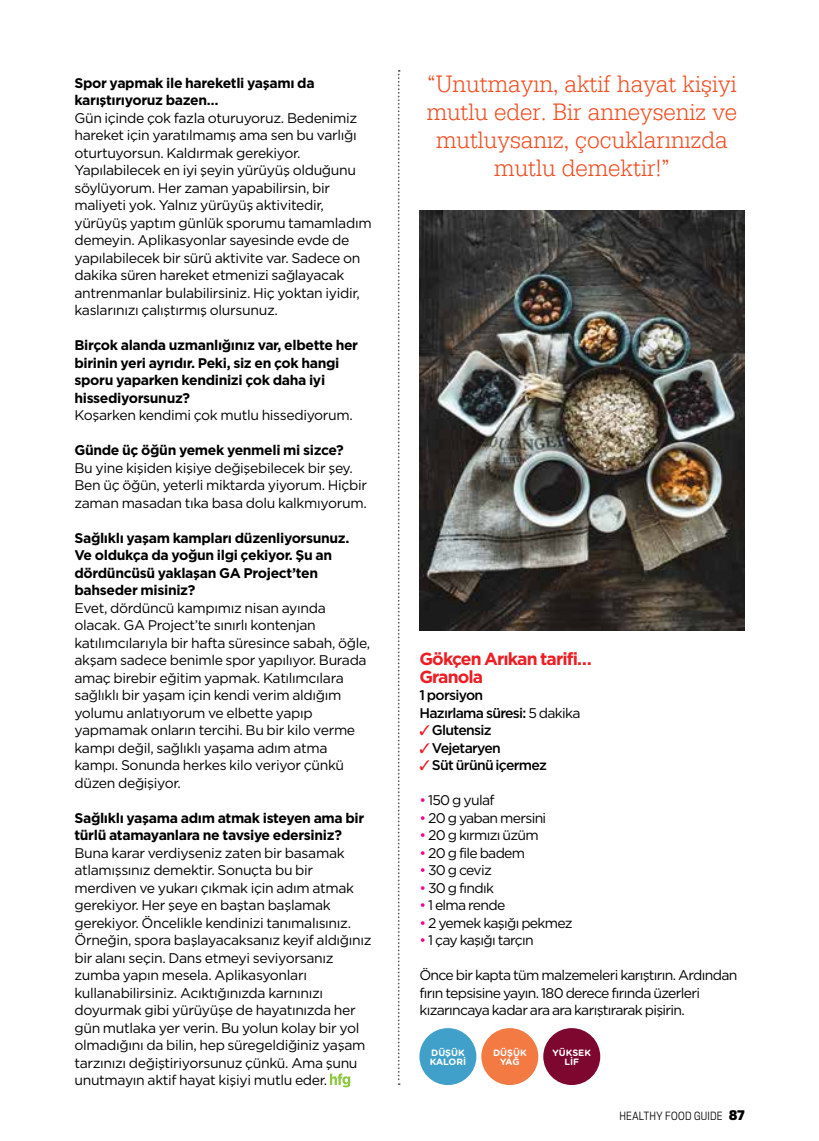
<style>
.page{position:relative;width:819px;height:1141px;background:#fff}
.page>*{position:absolute;margin:0;border:0;box-sizing:border-box;transform-origin:0 0}
.t1{font:24.5px/28px "Typewriter Nar T Light";color:#f04e23;text-align:center}
.t2{font:700 17.5px/17.5px "Gotham";letter-spacing:-.05em;color:#ed1d24}
.t3{font:14px/17.5px "Gotham";letter-spacing:-.025em;color:#000}
.t4{font:700 14px/17.5px "Gotham";letter-spacing:-.025em;color:#000}
.t5{font:14px/17.5px "Gotham";letter-spacing:-.05em;color:#000}
.t6{font:500 14px/17.5px "Gotham";letter-spacing:-.05em;color:#000}
.t7{font:300 10.5px "Titling Gothic FB Narrow";letter-spacing:.03em;color:#000}
.t8{font:700 9.1px/9.1px "Gotham Rounded";color:#fff;text-align:center}
.s1{font-weight:400}
.s2{color:#ed1d24}
.s3{color:#ec008c}
.s4{font-weight:700;font-size:12.25px}
</style>
<div class="page">
<svg style="left:398px;top:70px;width:1px;height:1015px"></svg>
<svg style="left:330px;top:1073px;width:20px;height:14px"></svg>
<img style="left:419px;top:210px;width:325px;height:420px">
<div style="left:543px;top:1028px;width:57px;height:57px;background:#7d072f;border-radius:50%"></div>
<div style="left:481px;top:1028px;width:57px;height:57px;background:#f47a44;border-radius:50%"></div>
<div style="left:419px;top:1028px;width:57px;height:57px;background:#41a0c9;border-radius:50%"></div>
<p class="t4" style="left:74px;top:74px;width:242px">Spor yapmak ile hareketli yaşamı da karıştırıyoruz bazen…</p>
<p class="t3" style="left:74px;top:109px;width:299px">Gün içinde çok fazla oturuyoruz. Bedenimiz hareket için yaratılmamış ama sen bu varlığı oturtuyorsun. Kaldırmak gerekiyor.<br>Yapılabilecek en iyi şeyin yürüyüş olduğunu söylüyorum. Her zaman yapabilirsin, bir maliyeti yok. Yalnız yürüyüş aktivitedir, yürüyüş yaptım günlük sporumu tamamladım demeyin. Aplikasyonlar sayesinde evde de yapılabilecek bir sürü aktivite var. Sadece on dakika süren hareket etmenizi sağlayacak antrenmanlar bulabilirsiniz. Hiç yoktan iyidir, kaslarınızı çalıştırmış olursunuz.</p>
<p class="t4" style="left:74px;top:336px;width:285px">Birçok alanda uzmanlığınız var, elbette her birinin yeri ayrıdır. Peki, siz en çok hangi sporu yaparken kendinizi çok daha iyi hissediyorsunuz?</p>
<p class="t3" style="left:74px;top:406px;width:280px">Koşarken kendimi çok mutlu hissediyorum.</p>
<p class="t4" style="left:74px;top:441px;width:271px">Günde üç öğün yemek yenmeli mi sizce?</p>
<p class="t3" style="left:74px;top:459px;width:294px">Bu yine kişiden kişiye değişebilecek bir şey.<br>Ben üç öğün, yeterli miktarda yiyorum. Hiçbir zaman masadan tıka basa dolu kalkmıyorum.</p>
<p class="t4" style="left:74px;top:529px;width:276px">Sağlıklı yaşam kampları düzenliyorsunuz.<br>Ve oldukça da yoğun ilgi çekiyor. Şu an dördüncüsü yaklaşan GA Project’ten bahseder misiniz?</p>
<p class="t3" style="left:74px;top:599px;width:297px">Evet, dördüncü kampımız nisan ayında olacak. GA Project’te sınırlı kontenjan katılımcılarıyla bir hafta süresince sabah, öğle, akşam sadece benimle spor yapılıyor. Burada amaç birebir eğitim yapmak. Katılımcılara sağlıklı bir yaşam için kendi verim aldığım yolumu anlatıyorum ve elbette yapıp yapmamak onların tercihi. Bu bir kilo verme kampı değil, sağlıklı yaşama adım atma kampı. Sonunda herkes kilo veriyor çünkü düzen değişiyor.</p>
<p class="t4" style="left:74px;top:809px;width:291px">Sağlıklı yaşama adım atmak isteyen ama bir türlü atamayanlara ne tavsiye edersiniz?</p>
<p class="t3" style="left:74px;top:844px;width:299px">Buna karar verdiyseniz zaten bir basamak atlamışsınız demektir. Sonuçta bu bir merdiven ve yukarı çıkmak için adım atmak gerekiyor. Her şeye en baştan başlamak gerekiyor. Öncelikle kendinizi tanımalısınız.<br>Örneğin, spora başlayacaksanız keyif aldığınız bir alanı seçin. Dans etmeyi seviyorsanız zumba yapın mesela. Aplikasyonları kullanabilirsiniz. Acıktığınızda karnınızı doyurmak gibi yürüyüşe de hayatınızda her gün mutlaka yer verin. Bu yolun kolay bir yol olmadığını da bilin, hep süregeldiğiniz yaşam tarzınızı değiştiriyorsunuz çünkü. Ama şunu unutmayın aktif hayat kişiyi mutlu eder.</p>
<h1 class="t1" style="left:426px;top:70px;width:312px">“Unutmayın, aktif hayat kişiyi mutlu eder. Bir anneyseniz ve mutluysanız, çocuklarınızda mutlu demektir!”</h1>
<p class="t2" style="left:419px;top:650px;width:174px">Gökçen Arıkan tarifi…<br>Granola</p>
<p class="t6" style="left:419px;top:686px;width:162px">1 porsiyon<br>Hazırlama süresi: <span class="s1">5 dakika</span></p>
<p class="t6" style="left:419px;top:721px;width:74px"><span class="s2">✓</span> Glutensiz</p>
<p class="t6" style="left:419px;top:739px;width:83px"><span class="s2">✓</span> Vejetaryen</p>
<p class="t6" style="left:419px;top:756px;width:129px"><span class="s2">✓</span> Süt ürünü içermez</p>
<p class="t5" style="left:419px;top:791px;width:77px"><span class="s3">•</span> 150 g yulaf</p>
<p class="t5" style="left:419px;top:809px;width:128px"><span class="s3">•</span> 20 g yaban mersini</p>
<p class="t5" style="left:419px;top:826px;width:121px"><span class="s3">•</span> 20 g kırmızı üzüm</p>
<p class="t5" style="left:419px;top:844px;width:107px"><span class="s3">•</span> 20 g file badem</p>
<p class="t3" style="left:419px;top:861px;width:74px"><span class="s3">•</span> 30 g ceviz</p>
<p class="t5" style="left:419px;top:879px;width:76px"><span class="s3">•</span> 30 g fındık</p>
<p class="t5" style="left:419px;top:896px;width:87px"><span class="s3">•</span> 1 elma rende</p>
<p class="t5" style="left:419px;top:914px;width:155px"><span class="s3">•</span> 2 yemek kaşığı pekmez</p>
<p class="t5" style="left:419px;top:931px;width:116px"><span class="s3">•</span> 1 çay kaşığı tarçın</p>
<p class="t5" style="left:419px;top:966px;width:319px">Önce bir kapta tüm malzemeleri karıştırın. Ardından fırın tepsisine yayın. 180 derece fırında üzerleri kızarıncaya kadar ara ara karıştırarak pişirin.</p>
<p class="t8" style="left:552px;top:1047px;width:40px">YÜKSEK<br>LİF</p>
<p class="t8" style="left:429px;top:1047px;width:38px;text-align:left">DÜŞÜK<br>KALORİ</p>
<p class="t8" style="left:493px;top:1047px;width:35px">DÜŞÜK<br>YAĞ</p>
<p class="t7" style="left:619px;top:1110px;width:126px">HEALTHY FOOD GUIDE <span class="s4">87</span></p>
</div>
